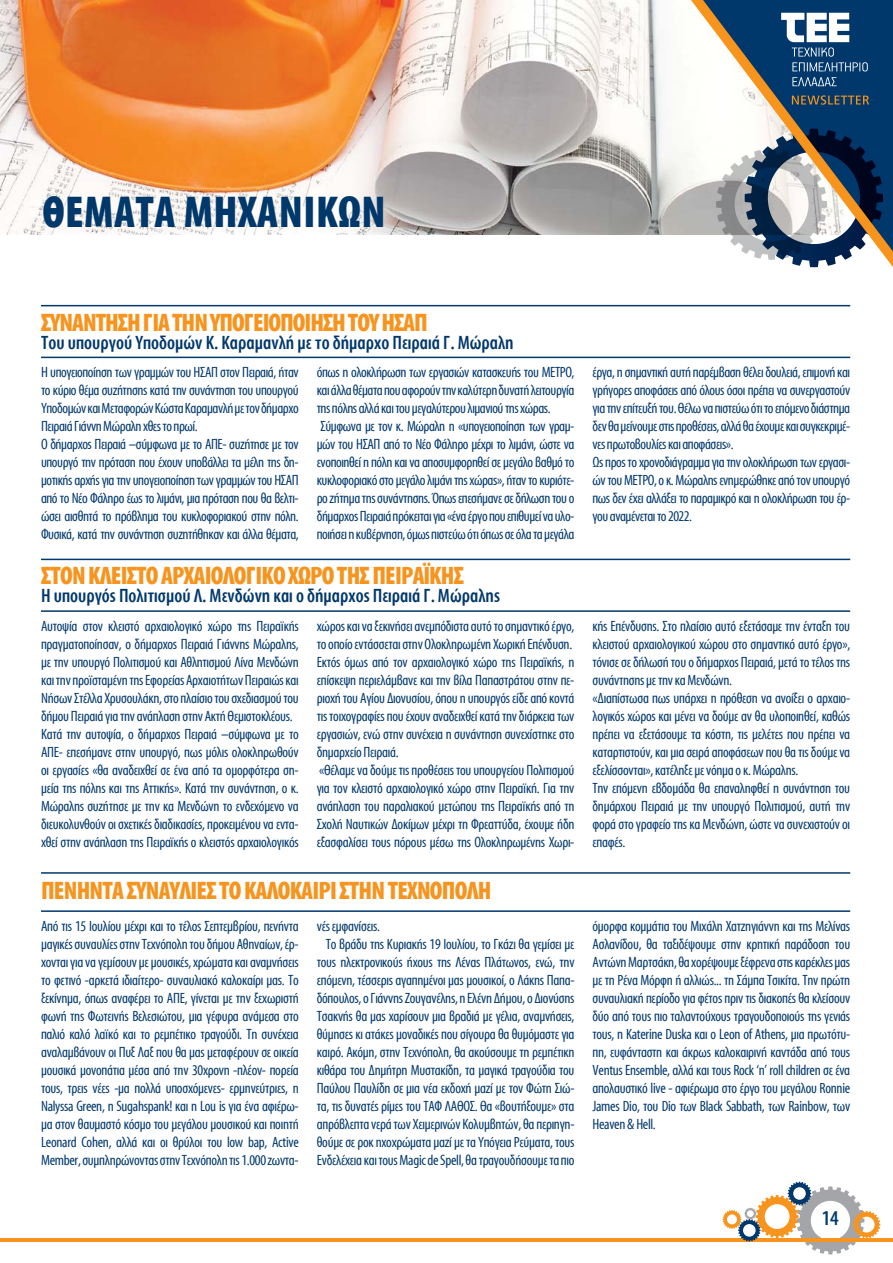
<style>
.page{position:relative;width:893px;height:1263px;background:#fff}
.page>*{position:absolute;margin:0;border:0;box-sizing:border-box;transform-origin:0 0}
.t1{font:700 45px "Myriad Condensed Greek";letter-spacing:.01em;color:#00386c}
.t2{font:700 25.5px "Myriad Condensed Greek";letter-spacing:-.03em;color:#f7941e}
.t3{font:500 21px "Myriad Condensed Greek";color:#00386c}
.t4{font:500 19.5px "Myriad Condensed Greek";color:#00386c}
.t5{font:15px/18px "Myriad Condensed Greek";letter-spacing:-.02em;color:#00386c}
</style>
<div class="page">
<hr style="left:0;top:1238px;width:893px;height:3px;background:#f7941e">
<svg style="left:723px;top:1182px;width:157px;height:72px"></svg>
<img style="left:0;top:0;width:691px;height:234px">
<svg style="left:691px;top:0;width:202px;height:267px"></svg>
<svg style="left:792px;top:95px;width:77px;height:10px"></svg>
<svg style="left:781px;top:13px;width:87px;height:58px"></svg>
<svg style="left:792px;top:77px;width:45px;height:9px"></svg>
<hr style="left:41px;top:305px;width:809px;height:1px;background:#00386c">
<hr style="left:41px;top:559px;width:809px;height:1px;background:#00386c">
<hr style="left:41px;top:872px;width:809px;height:2px;background:#00386c">
<hr style="left:41px;top:357px;width:809px;height:1px;background:#00386c">
<hr style="left:41px;top:610px;width:809px;height:2px;background:#00386c">
<hr style="left:41px;top:910px;width:809px;height:2px;background:#00386c">
<h1 class="t1" style="left:43px;top:189px;width:345px">ΘΕΜΑΤΑ ΜΗΧΑΝΙΚΩΝ</h1>
<h2 class="t2" style="left:41px;top:309px;width:385px">ΣΥΝΑΝΤΗΣΗ ΓΙΑ ΤΗΝ ΥΠΟΓΕΙΟΠΟΙΗΣΗ ΤΟΥ ΗΣΑΠ</h2>
<h3 class="t4" style="left:41px;top:332px;width:474px">Του υπουργού Υποδομών Κ. Καραμανλή με το δήμαρχο Πειραιά Γ. Μώραλη</h3>
<p class="t5" style="left:41px;top:364px;width:259px">Η υπογειοποίηση των γραμμών του ΗΣΑΠ στον Πειραιά, ήταν το κύριο θέμα συζήτησης κατά την συνάντηση του υπουργού Υποδομών και Μεταφορών Κώστα Καραμανλή με τον δήμαρχο Πειραιά Γιάννη Μώραλη χθες το πρωί.<br>Ο δήμαρχος Πειραιά –σύμφωνα με το ΑΠΕ- συζήτησε με τον υπουργό την πρόταση που έχουν υποβάλλει τα μέλη της δη&shy;μοτικής αρχής για την υπογειοποίηση των γραμμών του ΗΣΑΠ από το Νέο Φάληρο έως το λιμάνι, μια πρόταση που θα βελτι&shy;ώσει αισθητά το πρόβλημα του κυκλοφοριακού στην πόλη.<br>Φυσικά, κατά την συνάντηση συζητήθηκαν και άλλα θέματα,</p>
<p class="t5" style="left:317px;top:364px;width:259px">όπως η ολοκλήρωση των εργασιών κατασκευής του ΜΕΤΡΟ, και άλλα θέματα που αφορούν την καλύτερη δυνατή λειτουργία της πόλης αλλά και του μεγαλύτερου λιμανιού της χώρας.<br>Σύμφωνα με τον κ. Μώραλη η «υπογειοποίηση των γραμ&shy;μών του ΗΣΑΠ από το Νέο Φάληρο μέχρι το λιμάνι, ώστε να ενοποιηθεί η πόλη και να αποσυμφορηθεί σε μεγάλο βαθμό το κυκλοφοριακό στο μεγάλο λιμάνι της χώρας», ήταν το κυριότε&shy;ρο ζήτημα της συνάντησης. Όπως επεσήμανε σε δήλωση του ο δήμαρχος Πειραιά πρόκειται για «ένα έργο που επιθυμεί να υλο&shy;ποιήσει η κυβέρνηση, όμως πιστεύω ότι όπως σε όλα τα μεγάλα</p>
<p class="t5" style="left:592px;top:364px;width:259px">έργα, η σημαντική αυτή παρέμβαση θέλει δουλειά, επιμονή και γρήγορες αποφάσεις από όλους όσοι πρέπει να συνεργαστούν για την επίτευξή του. Θέλω να πιστεύω ότι το επόμενο διάστημα δεν θα μείνουμε στις προθέσεις, αλλά θα έχουμε και συγκεκριμέ&shy;νες πρωτοβουλίες και αποφάσεις».<br>Ως προς το χρονοδιάγραμμα για την ολοκλήρωση των εργασι&shy;ών του ΜΕΤΡΟ, ο κ. Μώραλης ενημερώθηκε από τον υπουργό πως δεν έχει αλλάξει το παραμικρό και η ολοκλήρωση του έρ&shy;γου αναμένεται το 2022.</p>
<h2 class="t2" style="left:41px;top:563px;width:424px">ΣΤΟΝ ΚΛΕΙΣΤΟ ΑΡΧΑΙΟΛΟΓΙΚΟ ΧΩΡΟ ΤΗΣ ΠΕΙΡΑΪΚΗΣ</h2>
<h3 class="t4" style="left:41px;top:586px;width:461px">Η υπουργός Πολιτισμού Λ. Μενδώνη και ο δήμαρχος Πειραιά Γ. Μώραλης</h3>
<p class="t5" style="left:41px;top:618px;width:259px">Αυτοψία στον κλειστό αρχαιολογικό χώρο της Πειραϊκής πραγματοποίησαν, ο δήμαρχος Πειραιά Γιάννης Μώραλης, με την υπουργό Πολιτισμού και Αθλητισμού Λίνα Μενδώνη και την προϊσταμένη της Εφορείας Αρχαιοτήτων Πειραιώς και Νήσων Στέλλα Χρυσουλάκη, στο πλαίσιο του σχεδιασμού του δήμου Πειραιά για την ανάπλαση στην Ακτή Θεμιστοκλέους.<br>Κατά την αυτοψία, ο δήμαρχος Πειραιά –σύμφωνα με το ΑΠΕ- επεσήμανε στην υπουργό, πως μόλις ολοκληρωθούν οι εργασίες «θα αναδειχθεί σε ένα από τα ομορφότερα ση&shy;μεία της πόλης και της Αττικής». Κατά την συνάντηση, ο κ.<br>Μώραλης συζήτησε με την κα Μενδώνη το ενδεχόμενο να διευκολυνθούν οι σχετικές διαδικασίες, προκειμένου να εντα&shy;χθεί στην ανάπλαση της Πειραϊκής ο κλειστός αρχαιολογικός</p>
<p class="t5" style="left:317px;top:618px;width:259px">χώρος και να ξεκινήσει ανεμπόδιστα αυτό το σημαντικό έργο, το οποίο εντάσσεται στην Ολοκληρωμένη Χωρική Επένδυση.<br>Εκτός όμως από τον αρχαιολογικό χώρο της Πειραϊκής, η επίσκεψη περιελάμβανε και την βίλα Παπαστράτου στην πε&shy;ριοχή του Αγίου Διονυσίου, όπου η υπουργός είδε από κοντά τις τοιχογραφίες που έχουν αναδειχθεί κατά την διάρκεια των εργασιών, ενώ στην συνέχεια η συνάντηση συνεχίστηκε στο δημαρχείο Πειραιά.<br>«Θέλαμε να δούμε τις προθέσεις του υπουργείου Πολιτισμού για τον κλειστό αρχαιολογικό χώρο στην Πειραϊκή. Για την ανάπλαση του παραλιακού μετώπου της Πειραϊκής από τη Σχολή Ναυτικών Δοκίμων μέχρι τη Φρεαττύδα, έχουμε ήδη εξασφαλίσει τους πόρους μέσω της Ολοκληρωμένης Χωρι-</p>
<p class="t5" style="left:592px;top:618px;width:259px">κής Επένδυσης. Στο πλαίσιο αυτό εξετάσαμε την ένταξη του κλειστού αρχαιολογικού χώρου στο σημαντικό αυτό έργο», τόνισε σε δήλωσή του ο δήμαρχος Πειραιά, μετά το τέλος της συνάντησης με την κα Μενδώνη.<br>«Διαπίστωσα πως υπάρχει η πρόθεση να ανοίξει ο αρχαιο&shy;λογικός χώρος και μένει να δούμε αν θα υλοποιηθεί, καθώς πρέπει να εξετάσουμε τα κόστη, τις μελέτες που πρέπει να καταρτιστούν, και μια σειρά αποφάσεων που θα τις δούμε να εξελίσσονται», κατέληξε με νόημα ο κ. Μώραλης.<br>Την επόμενη εβδομάδα θα επαναληφθεί η συνάντηση του δημάρχου Πειραιά με την υπουργό Πολιτισμού, αυτή την φορά στο γραφείο της κα Μενδώνη, ώστε να συνεχιστούν οι επαφές.</p>
<h2 class="t2" style="left:41px;top:878px;width:452px">ΠΕΝΗΝΤΑ ΣΥΝΑΥΛΙΕΣ ΤΟ ΚΑΛΟΚΑΙΡΙ ΣΤΗΝ ΤΕΧΝΟΠΟΛΗ</h2>
<p class="t5" style="left:41px;top:918px;width:259px;text-align:justify">Από τις 15 Ιουλίου μέχρι και το τέλος Σεπτεμβρίου, πενήντα μαγικές συναυλίες στην Τεχνόπολη του δήμου Αθηναίων, έρ&shy;χονται για να γεμίσουν με μουσικές, χρώματα και αναμνήσεις το φετινό -αρκετά ιδιαίτερο- συναυλιακό καλοκαίρι μας. Το ξεκίνημα, όπως αναφέρει το ΑΠΕ, γίνεται με την ξεχωριστή φωνή της Φωτεινής Βελεσιώτου, μια γέφυρα ανάμεσα στο παλιό καλό λαϊκό και το ρεμπέτικο τραγούδι. Τη συνέχεια αναλαμβάνουν οι Πυξ Λαξ που θα μας μεταφέρουν σε οικεία μουσικά μονοπάτια μέσα από την 30χρονη -πλέον- πορεία τους, τρεις νέες -μα πολλά υποσχόμενες- ερμηνεύτριες, η Nalyssa Green, η Sugahspank! και η Lou is για ένα αφιέρω&shy;μα στον θαυμαστό κόσμο του μεγάλου μουσικού και ποιητή Leonard Cohen, αλλά και οι θρύλοι του low bap, Active Member, συμπληρώνοντας στην Τεχνόπολη τις 1.000 ζωντα-</p>
<p class="t5" style="left:317px;top:918px;width:65px">νές εμφανίσεις.</p>
<p class="t5" style="left:326px;top:936px;width:250px">Το βράδυ της Κυριακής 19 Ιουλίου, το Γκάζι θα γεμίσει με</p>
<p class="t5" style="left:317px;top:954px;width:259px">τους ηλεκτρονικούς ήχους της Λένας Πλάτωνος, ενώ, την</p>
<p class="t5" style="left:317px;top:972px;width:259px">επόμενη, τέσσερις αγαπημένοι μας μουσικοί, ο Λάκης Παπα-</p>
<p class="t5" style="left:317px;top:990px;width:259px">δόπουλος, ο Γιάννης Ζουγανέλης, η Ελένη Δήμου, ο Διονύσης</p>
<p class="t5" style="left:317px;top:1008px;width:259px">Τσακνής θα μας χαρίσουν μια βραδιά με γέλια, αναμνήσεις,</p>
<p class="t5" style="left:317px;top:1026px;width:259px">θύμησες κι ατάκες μοναδικές που σίγουρα θα θυμόμαστε για</p>
<p class="t5" style="left:317px;top:1044px;width:259px">καιρό. Ακόμη, στην Τεχνόπολη, θα ακούσουμε τη ρεμπέτικη</p>
<p class="t5" style="left:317px;top:1062px;width:259px">κιθάρα του Δημήτρη Μυστακίδη, τα μαγικά τραγούδια του</p>
<p class="t5" style="left:317px;top:1080px;width:259px">Παύλου Παυλίδη σε μια νέα εκδοχή μαζί με τον Φώτη Σιώ-</p>
<p class="t5" style="left:317px;top:1098px;width:259px">τα, τις δυνατές ρίμες του ΤΑΦ ΛΑΘΟΣ. Θα «βουτήξουμε» στα</p>
<p class="t5" style="left:317px;top:1116px;width:259px">απρόβλεπτα νερά των Χειμερινών Κολυμβητών, θα περιηγη-</p>
<p class="t5" style="left:317px;top:1134px;width:259px">θούμε σε ροκ ηχοχρώματα μαζί με τα Υπόγεια Ρεύματα, τους</p>
<p class="t5" style="left:317px;top:1152px;width:259px">Ενδελέχεια και τους Magic de Spell, θα τραγουδήσουμε τα πιο</p>
<p class="t5" style="left:592px;top:918px;width:259px;text-align:justify">όμορφα κομμάτια του Μιχάλη Χατζηγιάννη και της Μελίνας Ασλανίδου, θα ταξιδέψουμε στην κρητική παράδοση του Αντώνη Μαρτσάκη, θα χορέψουμε ξέφρενα στις καρέκλες μας με τη Ρένα Μόρφη ή αλλιώς... τη Σάμπα Τσικίτα. Την πρώτη συναυλιακή περίοδο για φέτος πριν τις διακοπές θα κλείσουν δύο από τους πιο ταλαντούχους τραγουδοποιούς της γενιάς τους, η Katerine Duska και ο Leon of Athens, μια πρωτότυ&shy;πη, ευφάνταστη και άκρως καλοκαιρινή καντάδα από τους Ventus Ensemble, αλλά και τους Rock ‘n’ roll children σε ένα απολαυστικό live - αφιέρωμα στο έργο του μεγάλου Ronnie James Dio, του Dio των Black Sabbath, των Rainbow, των Heaven &amp; Hell.</p>
<h3 class="t3" style="left:822px;top:1208px;width:19px">14</h3>
</div>
